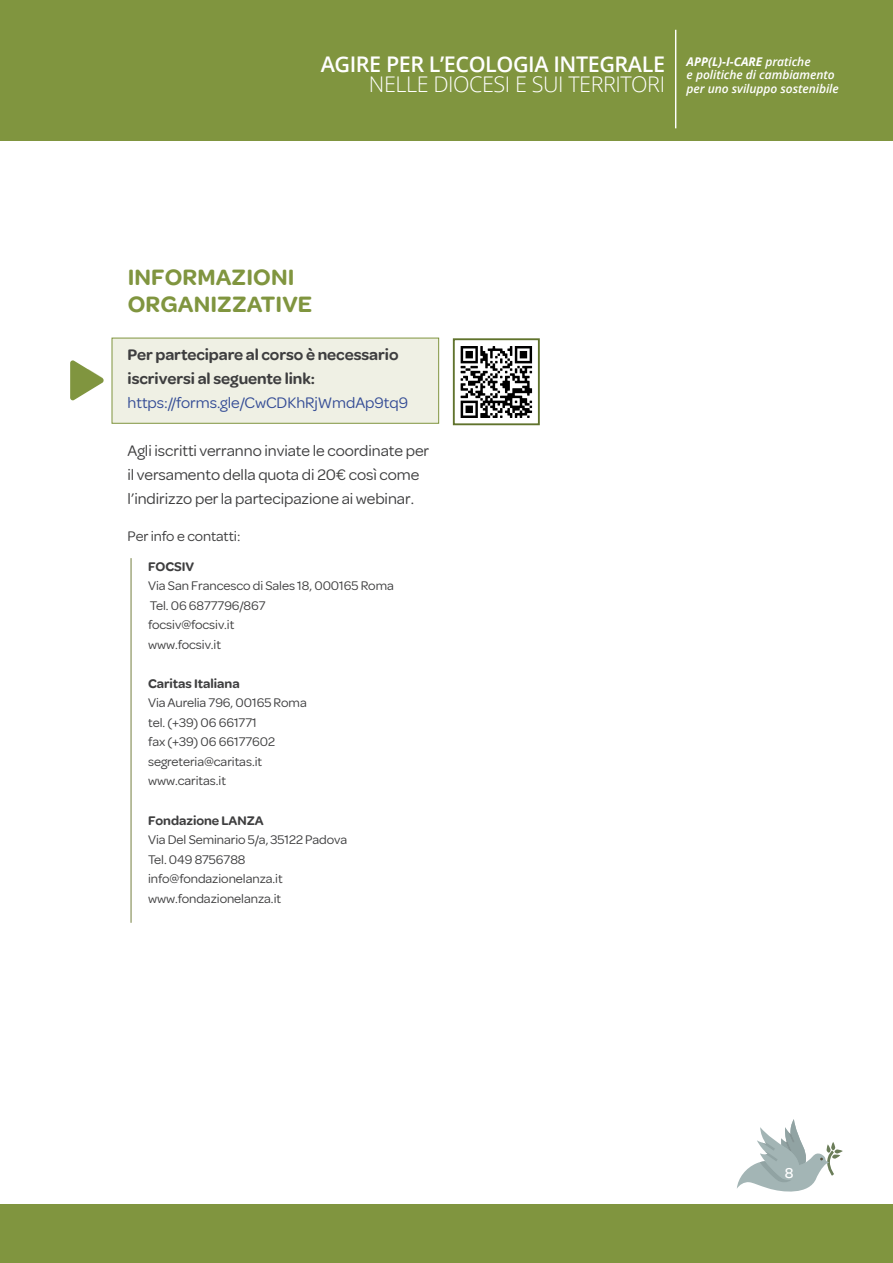
<style>
.page{position:relative;width:893px;height:1263px;background:#fff}
.page>*{position:absolute;margin:0;border:0;box-sizing:border-box;transform-origin:0 0}
.t1{font:600 24px "Omnes";letter-spacing:.005em;color:#80953f}
.t2{font:600 21.6px "Open Sans";letter-spacing:-.02em;color:#fff}
.t3{font:300 21.6px "Open Sans";letter-spacing:-.02em;color:#fff}
.t4{font:16.5px/24px "Omnes";letter-spacing:-.005em;color:#3e3e3f}
.t5{font:600 16.5px/24px "Omnes";letter-spacing:-.005em;color:#3e3e3f}
.t6{font:16.5px "Omnes";letter-spacing:-.005em;color:#354d96}
.t7{font:15px "Omnes";letter-spacing:-.005em;color:#3e3e3f}
.t8{font:500 15px "Omnes";color:#fff}
.t9{font:13.5px "Omnes";letter-spacing:-.005em;color:#3e3e3f}
.t10{font:600 13.5px "Omnes";letter-spacing:-.005em;color:#3e3e3f}
.t11{font:italic 600 12px "Open Sans";letter-spacing:-.005em;color:#fff}
.t12{font:italic 700 12px "Open Sans";letter-spacing:-.005em;color:#fff}
.s1{font-weight:600}
</style>
<div class="page">
<div style="left:112px;top:338px;width:327px;height:86px;background:#eff0e4;border:1px solid #80953f"></div>
<div style="left:0;top:1205px;width:893px;height:58px;background:#80953f"></div>
<hr style="left:130px;top:558px;width:2px;height:365px;background:#a2a97f">
<svg style="left:737px;top:1119px;width:106px;height:73px"></svg>
<div style="left:0;top:0;width:893px;height:140px;background:#80953f"></div>
<hr style="left:675px;top:30px;width:1px;height:98px;background:#fff">
<svg style="left:70px;top:360px;width:34px;height:41px"></svg>
<img style="left:460px;top:346px;width:73px;height:72px">
<div style="left:453px;top:338px;width:87px;height:87px;border:2px solid #60732d"></div>
<p class="t2" style="left:321px;top:49px;width:346px">AGIRE PER L’ECOLOGIA INTEGRALE</p>
<p class="t3" style="left:369px;top:69px;width:298px">NELLE DIOCESI E SUI TERRITORI</p>
<p class="t12" style="left:687px;top:53px;width:126px">APP(L)-I-CARE <span class="s1">pratiche</span></p>
<p class="t11" style="left:687px;top:67px;width:150px">e politiche di cambiamento</p>
<p class="t11" style="left:687px;top:80px;width:154px">per uno sviluppo sostenibile</p>
<p class="t1" style="left:128px;top:260px;width:168px">INFORMAZIONI</p>
<p class="t1" style="left:128px;top:287px;width:186px">ORGANIZZATIVE</p>
<p class="t5" style="left:128px;top:341px;width:272px">Per partecipare al corso è necessario iscriversi al seguente link:</p>
<p class="t6" style="left:128px;top:391px;width:282px">https://forms.gle/CwCDKhRjWmdAp9tq9</p>
<p class="t4" style="left:128px;top:437px;width:303px">Agli iscritti verranno inviate le coordinate per il versamento della quota di 20€ così come l’indirizzo per la partecipazione ai webinar.</p>
<p class="t7" style="left:128px;top:526px;width:114px">Per info e contatti:</p>
<p class="t10" style="left:148px;top:557px;width:48px">FOCSIV</p>
<p class="t9" style="left:148px;top:577px;width:247px">Via San Francesco di Sales 18, 000165 Roma</p>
<p class="t9" style="left:150px;top:596px;width:117px">Tel. 06 6877796/867</p>
<p class="t9" style="left:148px;top:616px;width:88px">focsiv@focsiv.it</p>
<p class="t9" style="left:148px;top:635px;width:74px">www.focsiv.it</p>
<p class="t10" style="left:148px;top:674px;width:93px">Caritas Italiana</p>
<p class="t9" style="left:148px;top:694px;width:160px">Via Aurelia 796, 00165 Roma</p>
<p class="t9" style="left:148px;top:713px;width:110px">tel. (+39) 06 661771</p>
<p class="t9" style="left:148px;top:733px;width:128px">fax (+39) 06 66177602</p>
<p class="t9" style="left:148px;top:752px;width:115px">segreteria@caritas.it</p>
<p class="t9" style="left:148px;top:772px;width:79px">www.caritas.it</p>
<p class="t10" style="left:148px;top:811px;width:117px">Fondazione LANZA</p>
<p class="t9" style="left:148px;top:830px;width:201px">Via Del Seminario 5/a, 35122 Padova</p>
<p class="t9" style="left:148px;top:850px;width:99px">Tel. 049 8756788</p>
<p class="t9" style="left:148px;top:869px;width:136px">info@fondazionelanza.it</p>
<p class="t9" style="left:148px;top:889px;width:134px">www.fondazionelanza.it</p>
<p class="t8" style="left:785px;top:1163px;width:10px">8</p>
</div>
